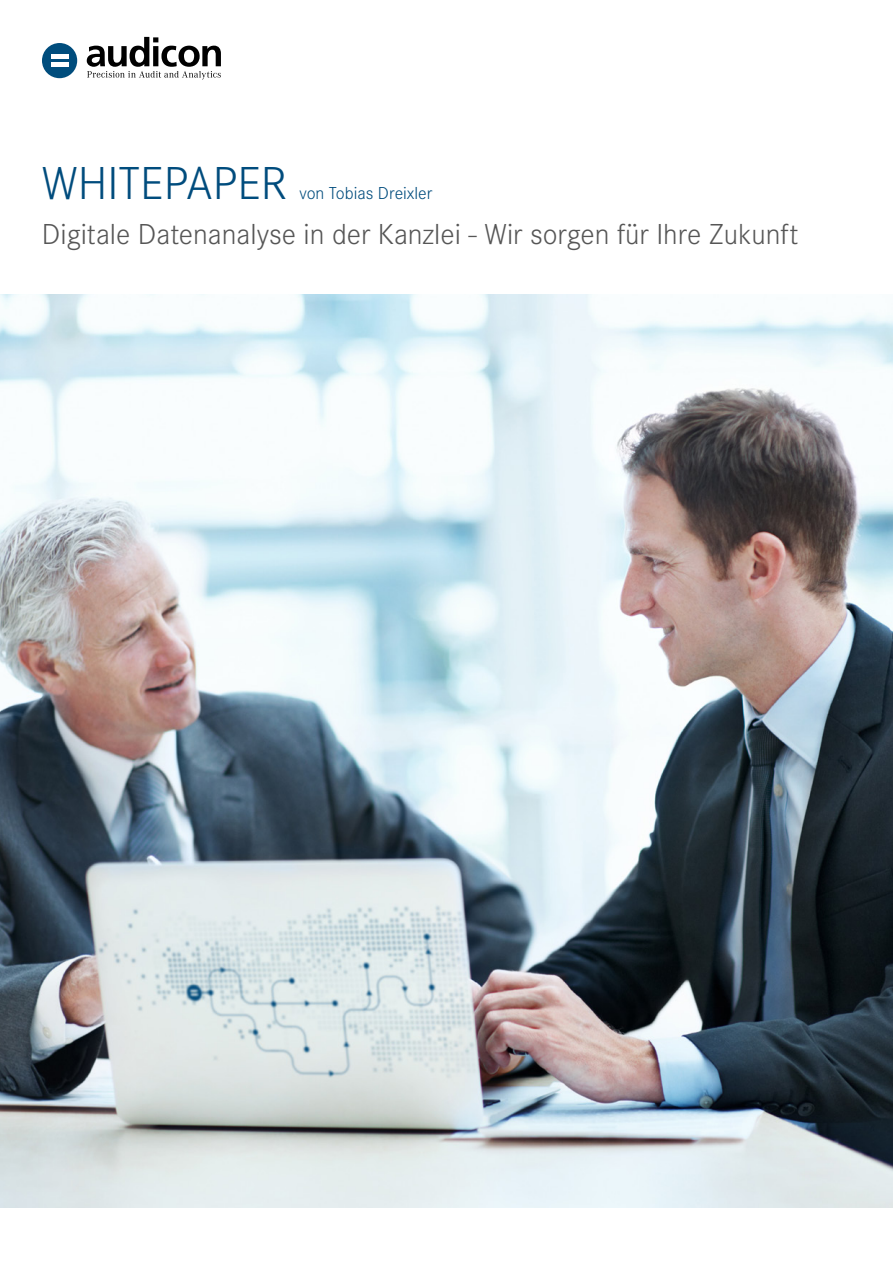
<style>
.page{position:relative;width:893px;height:1263px;background:#fff}
.page>*{position:absolute;margin:0;border:0;box-sizing:border-box;transform-origin:0 0}
.t1{font:300 48px "Corporate S";color:#004c7d}
.t2{font:300 30px "Corporate S";color:#565656}
.t3{font:300 18px "Corporate S";color:#004c7d}
</style>
<div class="page">
<img style="left:0;top:295px;width:893px;height:913px">
<div style="left:42px;top:43px;width:35px;height:35px;background:#004d7d;border-radius:50%"></div>
<div style="left:51px;top:54px;width:17px;height:5px;background:#fff"></div>
<div style="left:51px;top:62px;width:17px;height:5px;background:#fff"></div>
<svg style="left:87px;top:37px;width:134px;height:42px"></svg>
<h1 class="t1" style="left:42px;top:156px;width:247px">WHITEPAPER</h1>
<p class="t3" style="left:299px;top:183px;width:134px">von Tobias Dreixler</p>
<p class="t2" style="left:42px;top:217px;width:758px">Digitale Datenanalyse in der Kanzlei - Wir sorgen für Ihre Zukunft</p>
</div>
